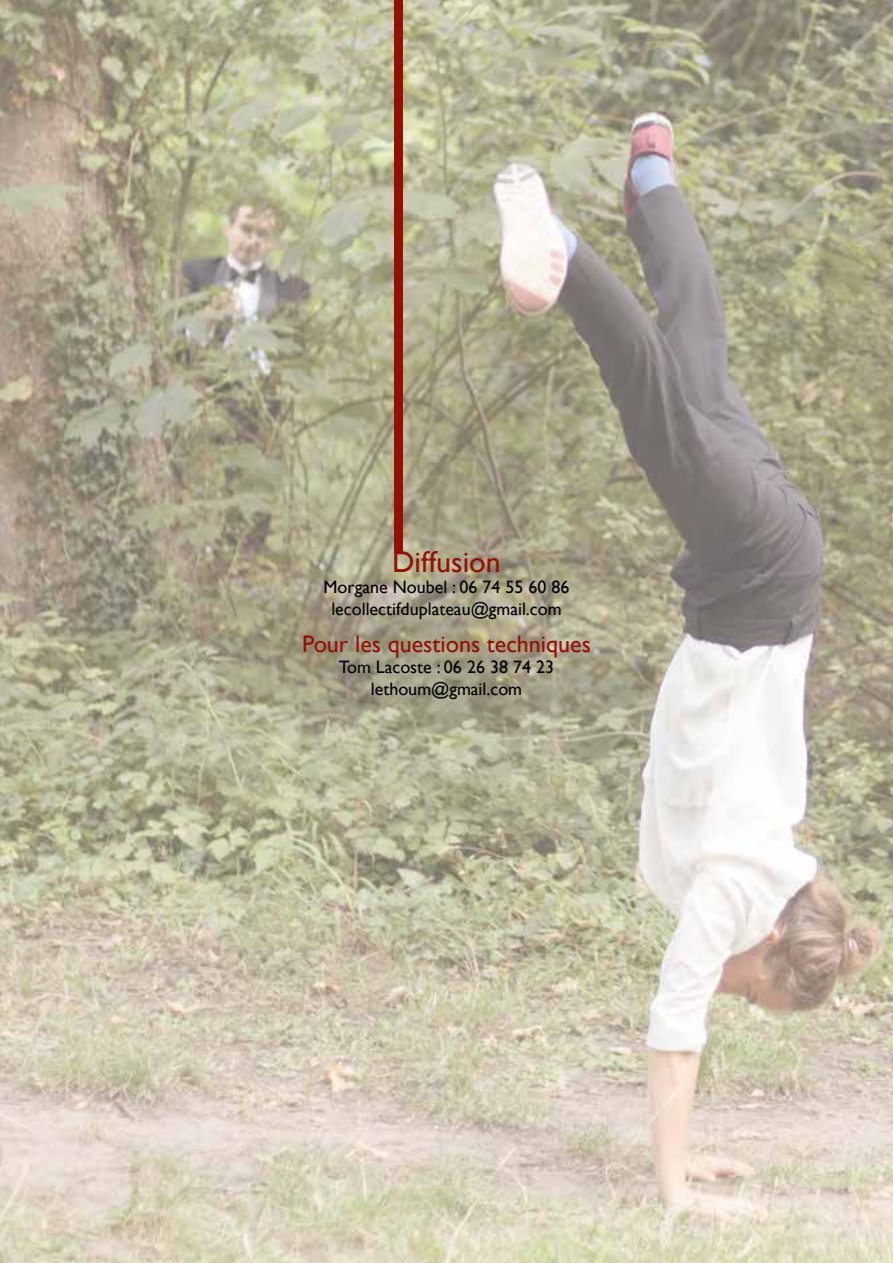
<style>
.page{position:relative;width:893px;height:1263px;background:#fff}
.page>*{position:absolute;margin:0;border:0;box-sizing:border-box;transform-origin:0 0}
.t1{font:30px "Gill Sans";color:#931004}
.t2{font:24px "Gill Sans";color:#931004}
.t3{font:18px/21.6px "Gill Sans";color:#000;text-align:center}
</style>
<div class="page">
<img style="left:0;top:0;width:893px;height:1263px">
<div style="left:394px;top:0;width:8px;height:552px;background:#931004"></div>
<h1 class="t1" style="left:392px;top:544px;width:110px">Diffusion</h1>
<p class="t3" style="left:324px;top:576px;width:247px">Morgane Noubel : 06 74 55 60 86 lecollectifduplateau@gmail.com</p>
<h2 class="t2" style="left:302px;top:629px;width:290px">Pour les questions techniques</h2>
<p class="t3" style="left:339px;top:656px;width:217px">Tom Lacoste : 06 26 38 74 23 lethoum@gmail.com</p>
</div>
